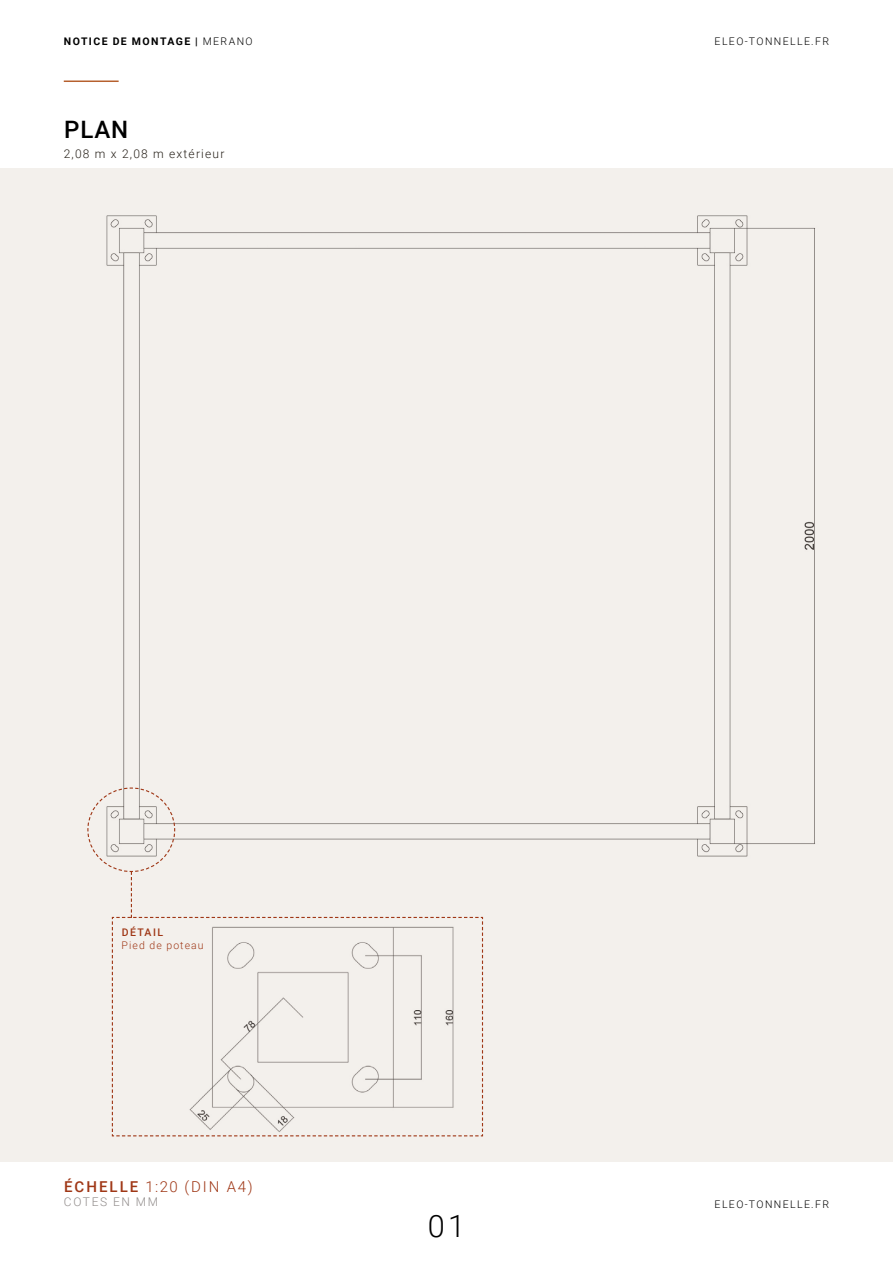
<style>
.page{position:relative;width:893px;height:1263px;background:#fff}
.page>*{position:absolute;margin:0;border:0;box-sizing:border-box;transform-origin:0 0}
.t1{font:300 30.75px "Roboto";color:#000}
.t2{font:500 24px "Roboto";color:#000}
.t3{font:300 15px "Roboto";letter-spacing:.125em;color:#9f3716}
.t4{font:300 12px "Roboto";letter-spacing:.1em;color:#28221b}
.t5{font:300 12px "Roboto";letter-spacing:.135em;color:#918c8b}
.t6{font:300 10.5px "Roboto";letter-spacing:.135em;color:#000}
.t7{font:700 10.5px "Roboto";letter-spacing:.135em;color:#000}
.t8{font:300 10.5px "Roboto";letter-spacing:.1em;color:#9f3716}
.t9{font:500 10.5px "Roboto";letter-spacing:.135em;color:#9f3716}
.s1{font-weight:300}
.s2{font-weight:500}
</style>
<div class="page">
<hr style="left:64px;top:80px;width:55px;height:2px;background:#b6602e">
<div style="left:0;top:168px;width:893px;height:993px;background:#f3f0ec"></div>
<img style="left:106px;top:215px;width:709px;height:642px">
<svg style="left:87px;top:787px;width:396px;height:349px"></svg>
<p class="t7" style="left:64px;top:34px;width:190px">NOTICE DE MONTAGE | <span class="s1">MERANO</span></p>
<p class="t6" style="left:715px;top:34px;width:116px">ELEO-TONNELLE.FR</p>
<h2 class="t2" style="left:64px;top:113px;width:66px">PLAN</h2>
<p class="t4" style="left:64px;top:145px;width:162px">2,08 m x 2,08 m extérieur</p>
<p class="t9" style="left:122px;top:925px;width:43px">DÉTAIL</p>
<p class="t8" style="left:122px;top:938px;width:83px">Pied de poteau</p>
<h3 class="t3" style="left:64px;top:1176px;width:190px"><span class="s2">ÉCHELLE</span> 1:20 (DIN A4)</h3>
<p class="t5" style="left:64px;top:1193px;width:96px">COTES EN MM</p>
<p class="t6" style="left:715px;top:1196px;width:116px">ELEO-TONNELLE.FR</p>
<h1 class="t1" style="left:428px;top:1205px;width:39px">01</h1>
</div>
